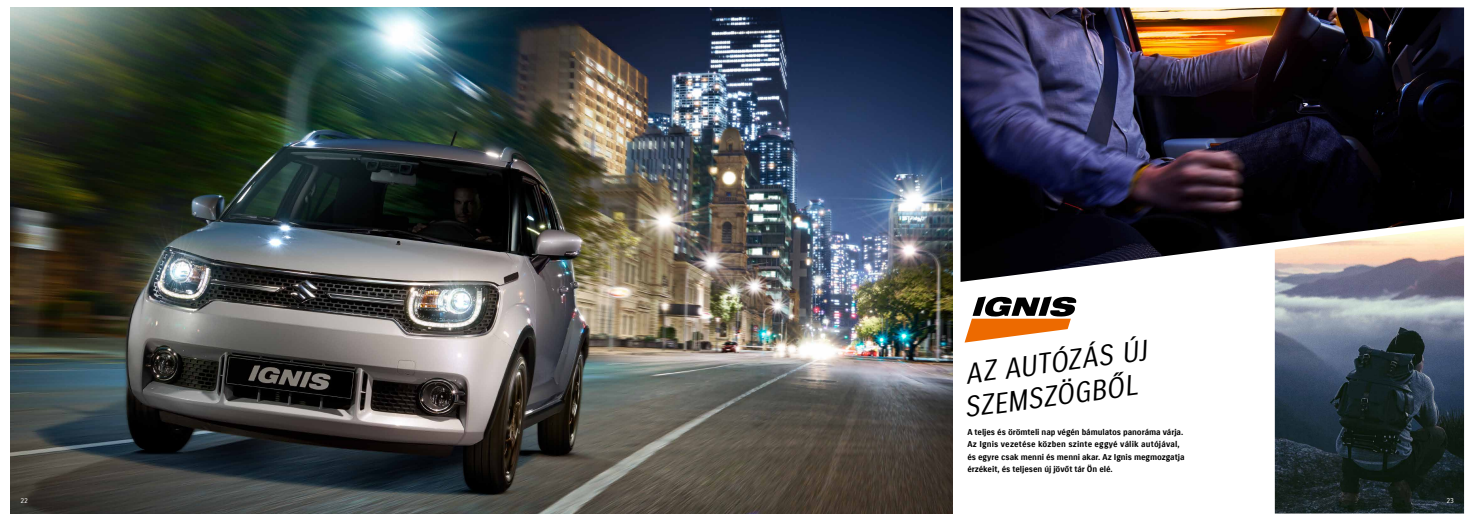
<style>
.page{position:relative;width:1474px;height:521px;background:#fff}
.page>*{position:absolute;margin:0;border:0;box-sizing:border-box;transform-origin:0 0}
.t1{font:italic 28px/33.3px "Suzuki PRO Regular";color:#000}
.t2{font:8.31px/12.2px "Suzuki PRO Bold";letter-spacing:-.01em;color:#000}
.t3{font:7px "Suzuki PRO Regular";color:#fff}
</style>
<div class="page">
<img style="left:11px;top:7px;width:941px;height:506px">
<img style="left:960px;top:7px;width:503px;height:275px">
<img style="left:1274px;top:226px;width:189px;height:287px">
<svg style="left:964px;top:296px;width:112px;height:46px"></svg>
<h1 class="t1" style="left:958px;top:357px;width:190px;rotate:-7deg">AZ AUTÓZÁS ÚJ<br>SZEMSZÖGBŐL</h1>
<p class="t2" style="left:967px;top:426px;width:219px">A teljes és örömteli nap végén bámulatos panoráma várja.<br>Az Ignis vezetése közben szinte eggyé válik autójával, és egyre csak menni és menni akar. Az Ignis megmozgatja érzékeit, és teljesen új jövőt tár Ön elé.</p>
<p class="t3" style="left:20px;top:496px;width:9px">22</p>
<p class="t3" style="left:1446px;top:496px;width:9px">23</p>
<p class="t3" style="left:15px;top:497px;width:9px">22</p>
</div>
